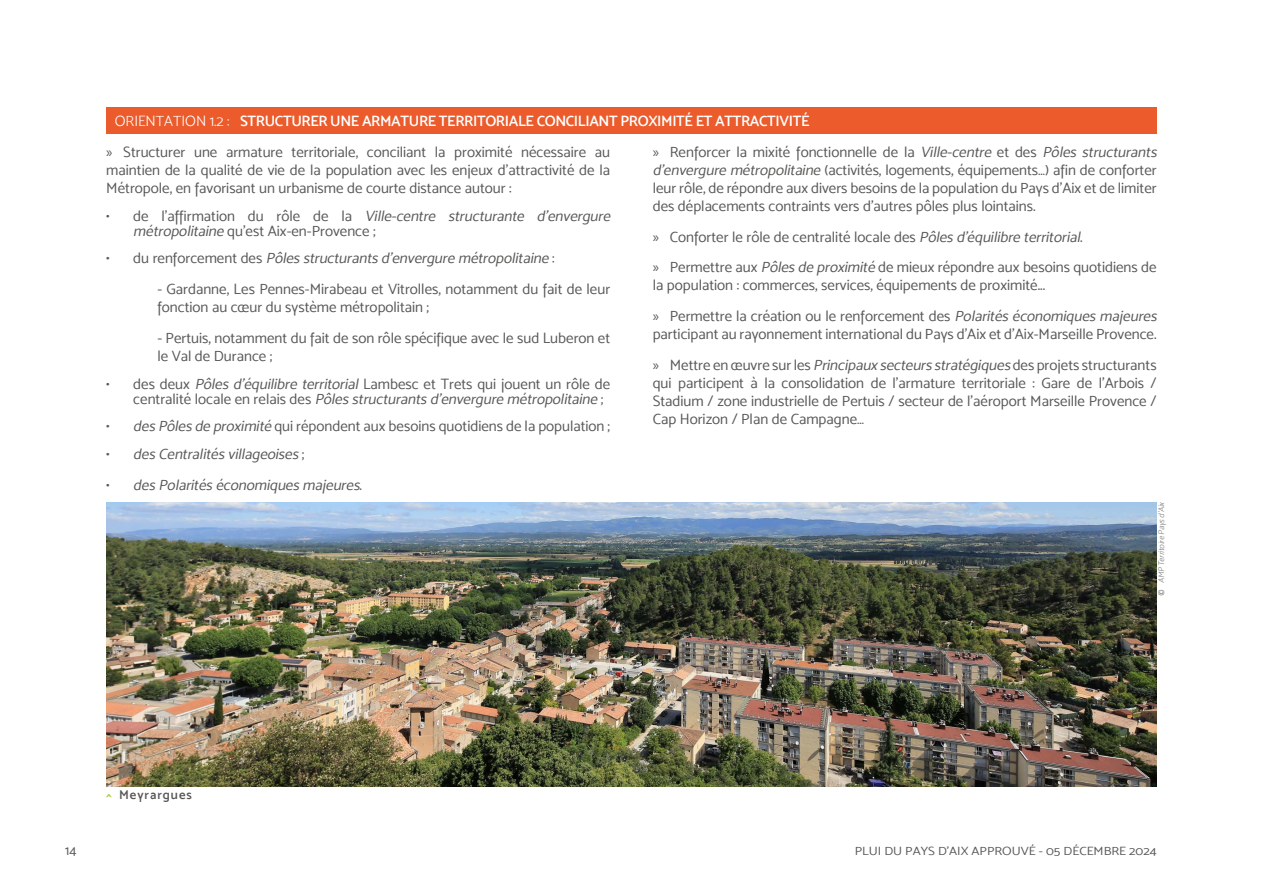
<style>
.page{position:relative;width:1263px;height:893px;background:#fff}
.page>*{position:absolute;margin:0;border:0;box-sizing:border-box;transform-origin:0 0}
.t1{font:15px/18px "Mosk Normal 400";color:#575756}
.t2{font:italic 15px/15px "Mosk Normal 400";color:#575756}
.t3{font:15px "Mosk Semi Bold 600";letter-spacing:-.025em;color:#fff}
.t4{font:13.5px "Mosk Normal 400";color:#575756}
.t5{font:12.9px "Mosk Semi Bold 600";letter-spacing:.075em;color:#575756}
.t6{font:12px "Mosk Normal 400";color:#575756;scale:1.1 1}
.t7{font:italic 8.25px "Mosk Extra Light 200";color:#6b6b6a}
.s1{font-family:"Mosk Light 300"}
.s2{font-family:"Myriad Pro"}
.s3{font-style:normal}
.s4{font-style:italic}
.s5{color:#abca41}
.s6{font-family:"Calibri";font-style:normal}
</style>
<div class="page">
<div style="left:106px;top:107px;width:1051px;height:27px;background:#eb5b2b"></div>
<img style="left:106px;top:502px;width:1051px;height:285px">
<p class="t3" style="left:115px;top:112px;width:696px"><span class="s1">ORIENTATION 1.2 :</span> STRUCTURER UNE ARMATURE TERRITORIALE CONCILIANT PROXIMITÉ ET ATTRACTIVITÉ</p>
<p class="t1" style="left:106px;top:143px;width:505px;text-align:justify"><span class="s2">»</span> Structurer une armature territoriale, conciliant la proximité nécessaire au maintien de la qualité de vie de la population avec les enjeux d'attractivité de la Métropole, en favorisant un urbanisme de courte distance autour :</p>
<p class="t2" style="left:133px;top:208px;width:481px;text-indent:-27px"><span class="s3">• d e l ' a ffi r m a t i o n d u rô l e d e l a</span> Ville-centre structurante d’envergure métropolitaine <span class="s3">qu'est Aix-en-Provence ;</span></p>
<p class="t2" style="left:106px;top:251px;width:450px"><span class="s3">• d u r e n f o r c e m e n t d e s</span> Pôles structurants d’envergure métropolitaine <span class="s3">:</span></p>
<p class="t1" style="left:157px;top:280px;width:454px">- Gardanne, Les Pennes-Mirabeau et Vitrolles, notamment du fait de leur fonction au cœur du système métropolitain ;</p>
<p class="t1" style="left:157px;top:329px;width:454px">- Pertuis, notamment du fait de son rôle spécifique avec le sud Luberon et le Val de Durance ;</p>
<p class="t2" style="left:133px;top:376px;width:478px;text-indent:-27px"><span class="s3">• des deux</span> Pôles d’équilibre territorial <span class="s3">Lambesc et Trets qui jouent un rôle de c e n t r a l i t é l o c a l e e n r e l a i s d e s</span> Pôles structurants d’envergure métropolitaine <span class="s3">;</span></p>
<p class="t1" style="left:106px;top:417px;width:505px">• <span class="s4">des Pôles de proximité</span> qui répondent aux besoins quotidiens de la population ;</p>
<p class="t2" style="left:106px;top:446px;width:200px"><span class="s3">•</span> des Centralités villageoises <span class="s3">;</span></p>
<p class="t2" style="left:106px;top:477px;width:258px"><span class="s3">•</span> des Polarités économiques majeures<span class="s3">.</span></p>
<p class="t1" style="left:653px;top:143px;width:508px"><span class="s2">»</span> Renforcer la mixité fonctionnelle de la <span class="s4">Ville-centre</span> et des <span class="s4">Pôles structurants d'envergure métropolitaine</span> (activités, logements, équipements…) afin de conforter leur rôle, de répondre aux divers besoins de la population du Pays d'Aix et de limiter des déplacements contraints vers d’autres pôles plus lointains.</p>
<p class="t1" style="left:653px;top:221px;width:505px;line-height:30.8px"><span class="s2">»</span> Conforter le rôle de centralité locale des <span class="s4">Pôles d'équilibre territorial</span>.<br><span class="s2">»</span> Permettre aux <span class="s4">Pôles de proximité</span> de mieux répondre aux besoins quotidiens de</p>
<p class="t1" style="left:653px;top:270px;width:508px;line-height:30.8px">la population : commerces, services, équipements de proximité...<br><span class="s2">»</span> Permettre la création ou le renforcement des <span class="s4">Polarités économiques majeures</span></p>
<p class="t1" style="left:653px;top:318px;width:505px;line-height:30.8px">participant au rayonnement international du Pays d’Aix et d'Aix-Marseille Provence. <span class="s2">»</span> Mettre en œuvre sur les <span class="s4">Principaux secteurs stratégiques</span> des projets structurants</p>
<p class="t1" style="left:653px;top:374px;width:505px;text-align:justify">qui participent à la consolidation de l'armature territoriale : Gare de l’Arbois / Stadium / zone industrielle de Pertuis / secteur de l'aéroport Marseille Provence / Cap Horizon / Plan de Campagne…</p>
<p class="t5" style="left:106px;top:787px;width:87px"><span class="s5">^</span> Meyrargues</p>
<p class="t7" style="left:1156px;top:596px;width:96px;rotate:-90deg"><span class="s6">©</span> AMP Territoire Pays d'Aix</p>
<p class="t4" style="left:65px;top:842px;width:13px">14</p>
<p class="t6" style="left:855px;top:844px;width:276px">PLUI DU PAYS D'AIX APPROUVÉ - 05 DÉCEMBRE 2024</p>
</div>
